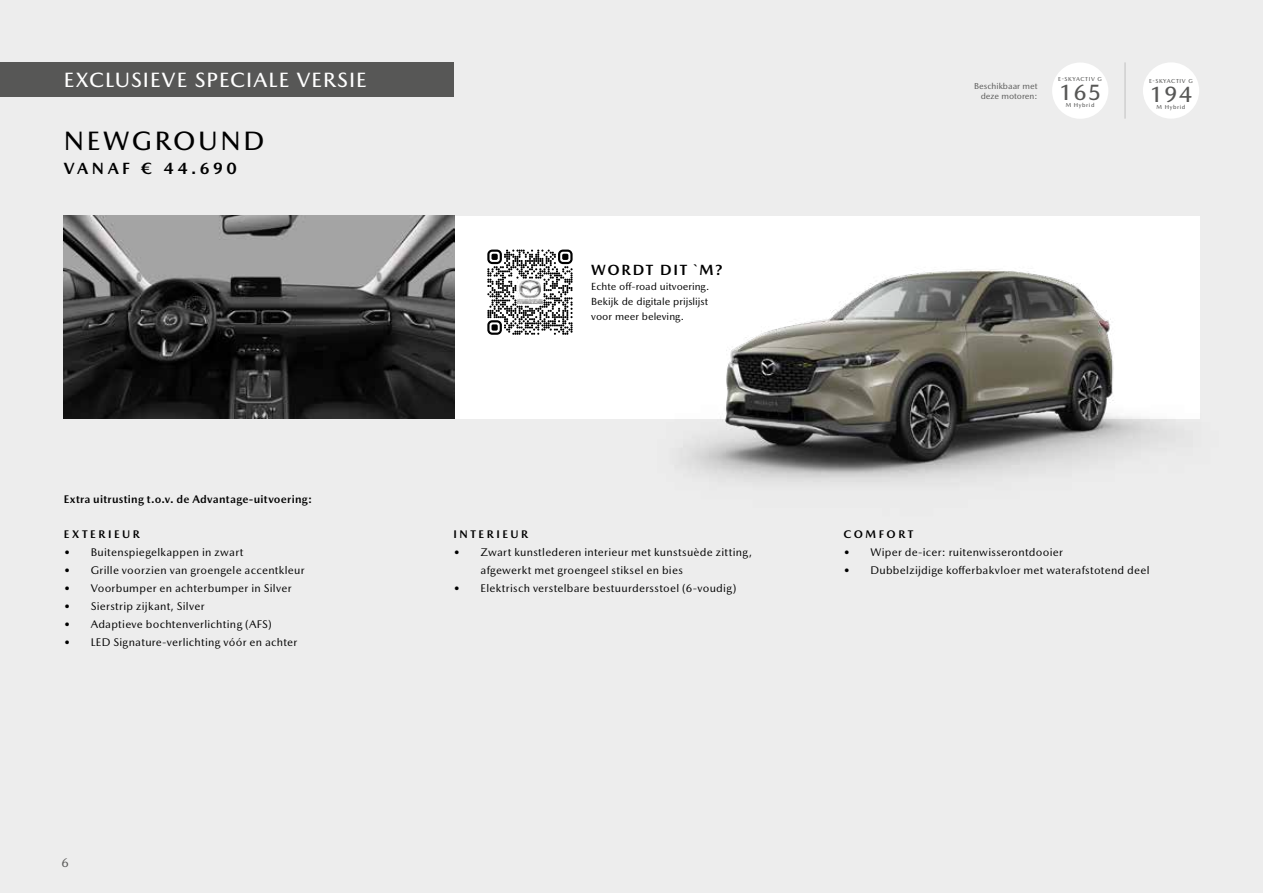
<style>
.page{position:relative;width:1263px;height:893px;background:#ededed}
.page>*{position:absolute;margin:0;border:0;box-sizing:border-box;transform-origin:0 0}
.t1{font:500 27px "Mazda Type";letter-spacing:.1em;color:#000}
.t2{font:500 22.5px "Mazda Type";letter-spacing:.05em;color:#575756}
.t3{font:500 21px "Mazda Type";letter-spacing:.05em;color:#fff}
.t4{font:700 16.5px "Mazda Type";letter-spacing:.215em;color:#000}
.t5{font:700 15px "Mazda Type";letter-spacing:.115em;color:#000}
.t6{font:12.75px "Mazda Type";color:#575756}
.t7{font:11.25px/18px "Mazda Type";letter-spacing:.025em;color:#000}
.t8{font:700 11.25px "Mazda Type";letter-spacing:.03em;color:#000}
.t9{font:700 11.25px "Mazda Type";letter-spacing:.225em;color:#000}
.t10{font:10.5px/15px "Mazda Type";color:#000;text-align:justify}
.t11{font:8.7px/10.5px "Mazda Type";color:#575756;text-align:right}
.t12{font:500 5.85px "Mazda Type";letter-spacing:.1em;color:#575756}
</style>
<div class="page">
<div style="left:0;top:62px;width:454px;height:34px;background:#575756"></div>
<hr style="left:1262px;top:62px;width:1px;height:34px;background:#575756">
<div style="left:452px;top:216px;width:747px;height:202px;background:#fff"></div>
<img style="left:64px;top:216px;width:390px;height:202px">
<svg style="left:487px;top:250px;width:86px;height:85px"></svg>
<img style="left:516px;top:280px;width:27px;height:25px">
<img style="left:631px;top:216px;width:569px;height:266px">
<div style="left:1052px;top:63px;width:56px;height:56px;background:#fff;border-radius:50%"></div>
<div style="left:1143px;top:62px;width:56px;height:57px;background:#fff;border-radius:50%"></div>
<hr style="left:1125px;top:62px;width:1px;height:57px;background:#c1c0c0">
<h3 class="t3" style="left:64px;top:68px;width:304px">EXCLUSIEVE SPECIALE VERSIE</h3>
<h1 class="t1" style="left:64px;top:125px;width:202px">NEWGROUND</h1>
<h3 class="t4" style="left:64px;top:158px;width:175px">VANAF € 44.690</h3>
<p class="t8" style="left:64px;top:492px;width:250px">Extra uitrusting t.o.v. de Advantage-uitvoering:</p>
<p class="t9" style="left:64px;top:527px;width:77px">EXTERIEUR</p>
<p class="t7" style="left:64px;top:543px;width:181px">• Buitenspiegelkappen in zwart</p>
<p class="t7" style="left:64px;top:561px;width:242px">• Grille voorzien van groengele accentkleur</p>
<p class="t7" style="left:64px;top:579px;width:229px">• Voorbumper en achterbumper in Silver</p>
<p class="t7" style="left:64px;top:597px;width:142px">• Sierstrip zijkant, Silver</p>
<p class="t7" style="left:64px;top:615px;width:209px">• Adaptieve bochtenverlichting (AFS)</p>
<p class="t7" style="left:64px;top:633px;width:235px">• LED Signature-verlichting vóór en achter</p>
<p class="t6" style="left:62px;top:855px;width:9px">6</p>
<h3 class="t5" style="left:591px;top:261px;width:133px">WORDT DIT `M?</h3>
<p class="t10" style="left:591px;top:279px;width:120px">Echte off-road uitvoering.<br>Bekijk de digitale prijslijst voor meer beleving.</p>
<p class="t9" style="left:454px;top:527px;width:76px">INTERIEUR</p>
<p class="t7" style="left:481px;top:543px;width:273px;text-indent:-27px">• Zwart kunstlederen interieur met kunstsuède zitting, afgewerkt met groengeel stiksel en bies</p>
<p class="t7" style="left:454px;top:579px;width:284px">• Elektrisch verstelbare bestuurdersstoel (6-voudig)</p>
<p class="t11" style="left:974px;top:80px;width:65px">Beschikbaar met deze motoren:</p>
<p class="t12" style="left:1058px;top:75px;width:45px">E-SKYACTIV G</p>
<h2 class="t2" style="left:1059px;top:79px;width:44px">165</h2>
<p class="t12" style="left:1066px;top:102px;width:30px">M Hybrid</p>
<p class="t12" style="left:1149px;top:77px;width:45px">E-SKYACTIV G</p>
<h2 class="t2" style="left:1149px;top:81px;width:44px">194</h2>
<p class="t12" style="left:1156px;top:104px;width:30px">M Hybrid</p>
<p class="t9" style="left:843px;top:527px;width:72px">COMFORT</p>
<p class="t7" style="left:843px;top:543px;width:221px">• Wiper de-icer: ruitenwisserontdooier</p>
<p class="t7" style="left:843px;top:561px;width:308px">• Dubbelzijdige kofferbakvloer met waterafstotend deel</p>
</div>
